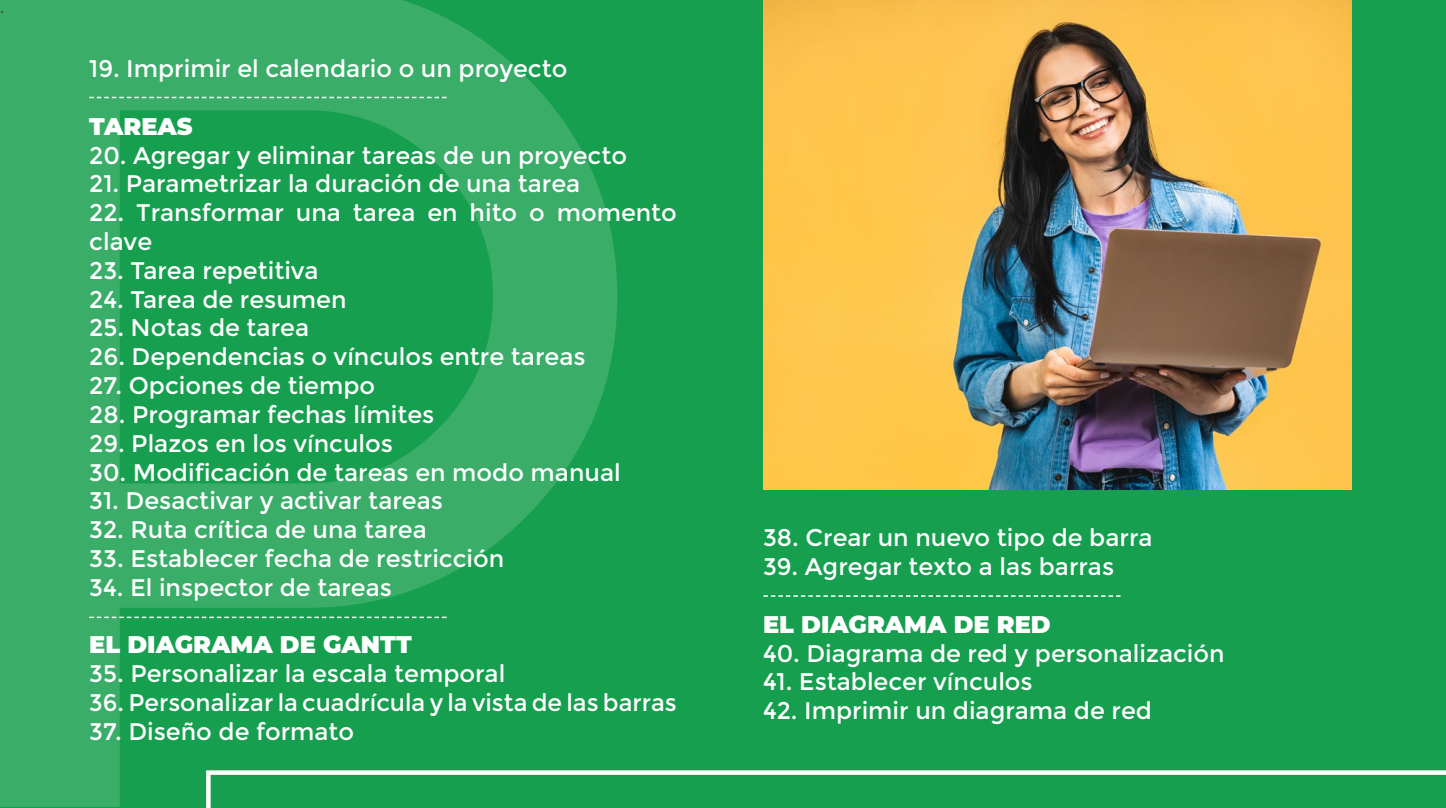
<style>
.page{position:relative;width:1446px;height:808px;background:#169f4e}
.page>*{position:absolute;margin:0;border:0;box-sizing:border-box;transform-origin:0 0}
.t1{font:994.95px "Fashion Fetish";color:#fff}
.t2{font:24px/28.8px "Montserrat";color:#fff}
.t3{font:900 24px "Montserrat";color:#fff}
.t4{font:18px "Minion Pro";color:#231f20}
</style>
<div class="page">
<img style="left:763px;top:1px;width:588px;height:488px">
<svg style="left:206px;top:770px;width:1240px;height:38px"></svg>
<svg style="left:89px;top:97px;width:357px;height:1px"></svg>
<svg style="left:89px;top:617px;width:357px;height:1px"></svg>
<svg style="left:763px;top:595px;width:357px;height:2px"></svg>
<h1 class="t1" style="left:-104px;top:-412px;width:773px">P</h1>
<p class="t4" style="left:0;top:-5px;width:6px">.</p>
<p class="t2" style="left:89px;top:55px;width:479px">19. Imprimir el calendario o un proyecto</p>
<p class="t3" style="left:89px;top:108px;width:105px">TAREAS</p>
<p class="t2" style="left:89px;top:141px;width:539px">20. Agregar y eliminar tareas de un proyecto</p>
<p class="t2" style="left:89px;top:170px;width:492px">21. Parametrizar la duración de una tarea</p>
<p class="t2" style="left:89px;top:199px;width:589px">22. Transformar una tarea en hito o momento clave</p>
<p class="t2" style="left:89px;top:256px;width:231px">23. Tarea repetitiva</p>
<p class="t2" style="left:89px;top:285px;width:259px">24. Tarea de resumen</p>
<p class="t2" style="left:89px;top:314px;width:221px">25. Notas de tarea</p>
<p class="t2" style="left:89px;top:343px;width:498px">26. Dependencias o vínculos entre tareas</p>
<p class="t2" style="left:89px;top:371px;width:287px">27. Opciones de tiempo</p>
<p class="t2" style="left:89px;top:400px;width:347px">28. Programar fechas límites</p>
<p class="t2" style="left:89px;top:429px;width:305px">29. Plazos en los vínculos</p>
<p class="t2" style="left:89px;top:458px;width:533px">30. Modificación de tareas en modo manual</p>
<p class="t2" style="left:89px;top:487px;width:355px">31. Desactivar y activar tareas</p>
<p class="t2" style="left:89px;top:515px;width:339px">32. Ruta crítica de una tarea</p>
<p class="t2" style="left:89px;top:544px;width:416px">33. Establecer fecha de restricción</p>
<p class="t2" style="left:89px;top:573px;width:304px">34. El inspector de tareas</p>
<p class="t3" style="left:89px;top:627px;width:324px">EL DIAGRAMA DE GANTT</p>
<p class="t2" style="left:89px;top:659px;width:417px">35. Personalizar la escala temporal</p>
<p class="t2" style="left:89px;top:688px;width:589px">36. Personalizar la cuadrícula y la vista de las barras</p>
<p class="t2" style="left:89px;top:717px;width:266px">37. Diseño de formato</p>
<p class="t2" style="left:763px;top:524px;width:391px">38. Crear un nuevo tipo de barra</p>
<p class="t2" style="left:763px;top:552px;width:353px">39. Agregar texto a las barras</p>
<p class="t3" style="left:763px;top:606px;width:289px">EL DIAGRAMA DE RED</p>
<p class="t2" style="left:763px;top:639px;width:463px">40. Diagrama de red y personalización</p>
<p class="t2" style="left:763px;top:668px;width:271px">41. Establecer vínculos</p>
<p class="t2" style="left:763px;top:696px;width:390px">42. Imprimir un diagrama de red</p>
</div>
